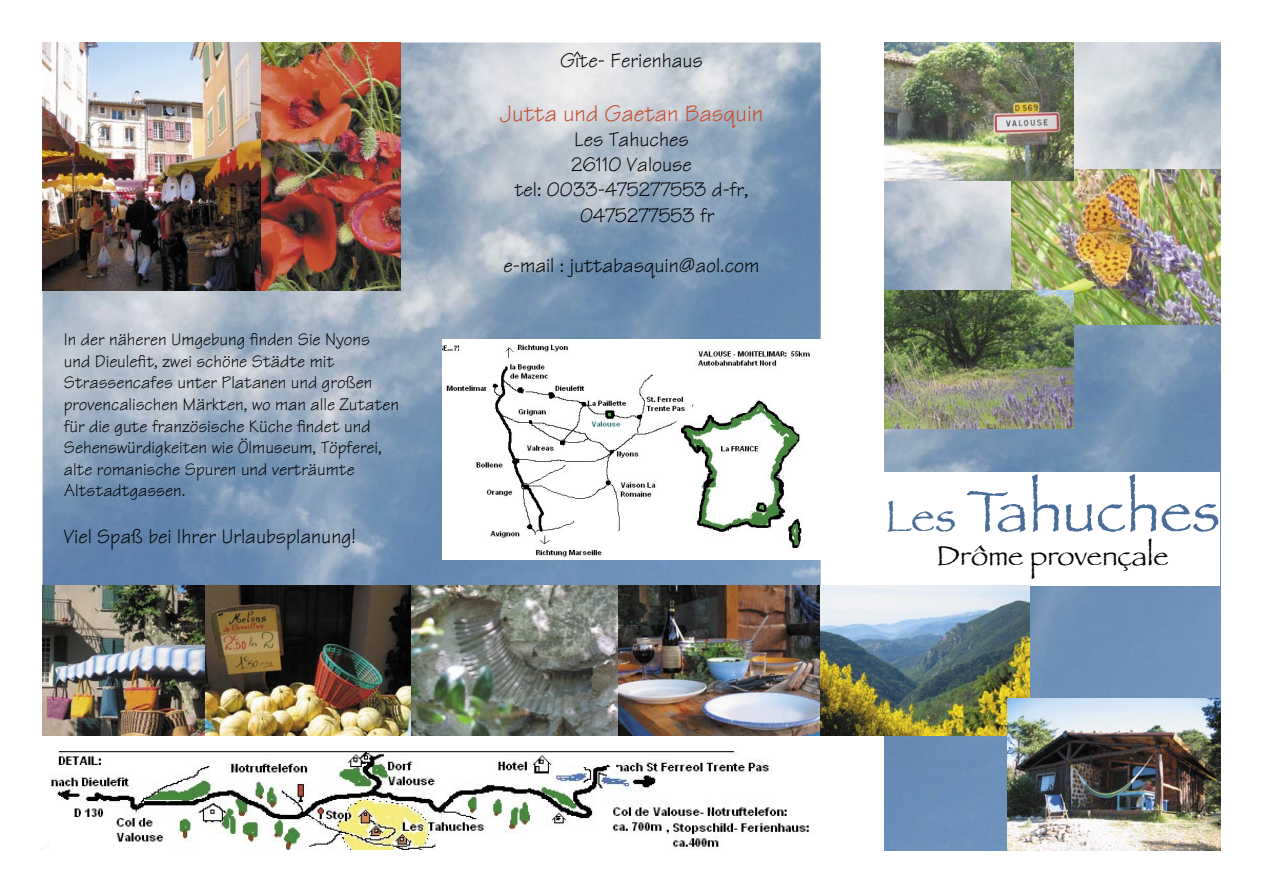
<style>
.page{position:relative;width:1263px;height:893px;background:#fff}
.page>*{position:absolute;margin:0;border:0;box-sizing:border-box;transform-origin:0 0}
.t1{font:60px "Papyrus";color:#496c98}
.t2{font:28.5px "Papyrus";color:#000}
.t3{font:24px "Tekton";color:#c64928}
.t4{font:21px "Tekton";color:#000}
.t5{font:18px/21.6px "Tekton";color:#000}
.s1{font-size:45px}
</style>
<div class="page">
<img style="left:884px;top:324px;width:336px;height:526px">
<img style="left:884px;top:43px;width:336px;height:248px">
<img style="left:43px;top:307px;width:414px;height:279px">
<img style="left:457px;top:254px;width:364px;height:473px">
<img style="left:301px;top:254px;width:157px;height:53px">
<img style="left:400px;top:43px;width:421px;height:211px">
<img style="left:1011px;top:169px;width:209px;height:155px">
<div style="left:884px;top:473px;width:336px;height:113px;background:#fff"></div>
<img style="left:204px;top:586px;width:415px;height:150px">
<img style="left:884px;top:291px;width:189px;height:137px">
<img style="left:619px;top:586px;width:200px;height:150px">
<img style="left:884px;top:43px;width:189px;height:138px">
<img style="left:821px;top:586px;width:209px;height:150px">
<img style="left:43px;top:43px;width:357px;height:248px">
<img style="left:443px;top:339px;width:378px;height:220px">
<img style="left:51px;top:752px;width:758px;height:97px">
<img style="left:1008px;top:698px;width:212px;height:152px">
<img style="left:43px;top:586px;width:161px;height:150px">
<p class="t5" style="left:64px;top:329px;width:337px">In der näheren Umgebung finden Sie Nyons und Dieulefit, zwei schöne Städte mit Strassencafes unter Platanen und großen provencalischen Märkten, wo man alle Zutaten für die gute französische Küche findet und Sehenswürdigkeiten wie Ölmuseum, Töpferei, alte romanische Spuren und verträumte Altstadtgassen.</p>
<p class="t4" style="left:64px;top:523px;width:294px">Viel Spaß bei Ihrer Urlaubsplanung!</p>
<p class="t4" style="left:560px;top:47px;width:144px">Gîte- Ferienhaus</p>
<h3 class="t3" style="left:500px;top:98px;width:265px">Jutta und Gaetan Basquin</h3>
<p class="t4" style="left:574px;top:126px;width:116px">Les Tahuches</p>
<p class="t4" style="left:571px;top:152px;width:122px">26110 Valouse</p>
<p class="t4" style="left:514px;top:177px;width:236px">tel: 0033-475277553 d-fr,</p>
<p class="t4" style="left:580px;top:202px;width:136px">0475277553 fr</p>
<p class="t4" style="left:503px;top:252px;width:258px">e-mail : juttabasquin@aol.com</p>
<h1 class="t1" style="left:885px;top:475px;width:337px"><span class="s1">Les</span> Tahuches</h1>
<h2 class="t2" style="left:936px;top:538px;width:234px">Drôme provençale</h2>
</div>
